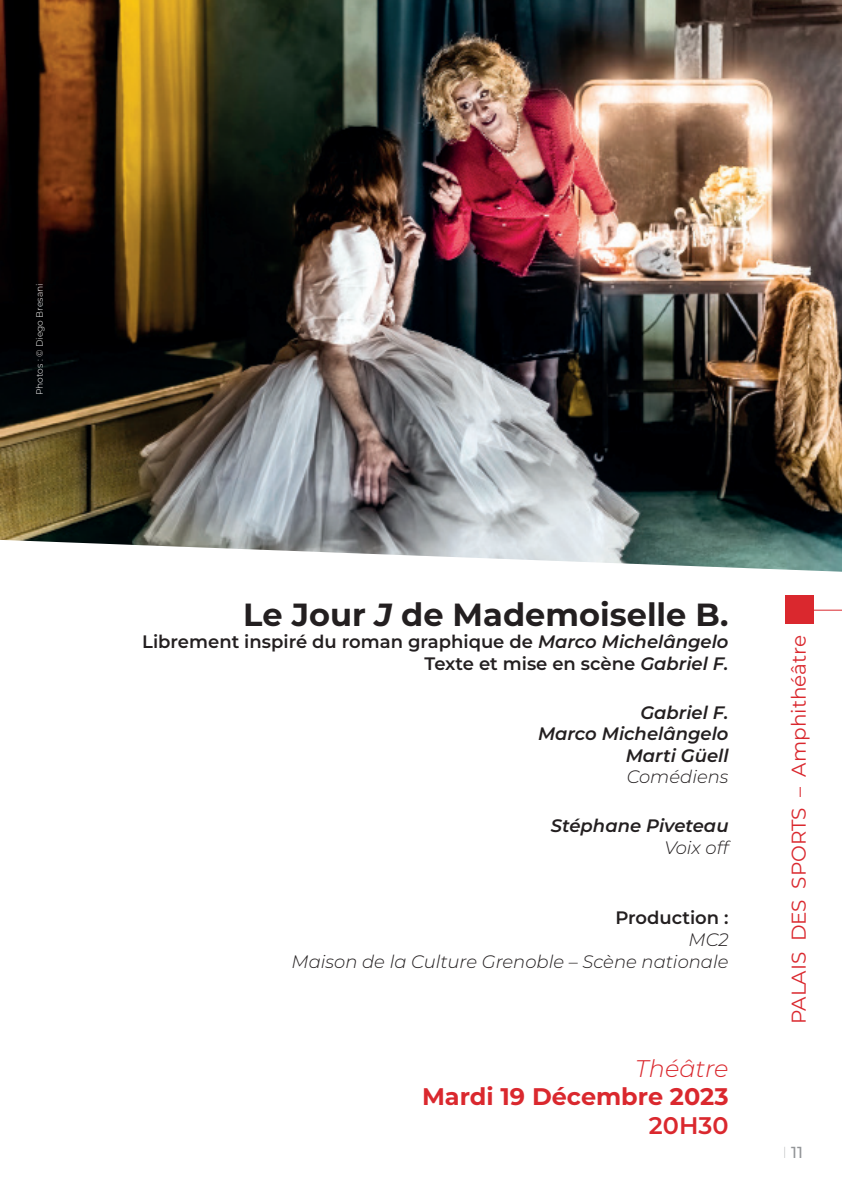
<style>
.page{position:relative;width:842px;height:1191px;background:#fff}
.page>*{position:absolute;margin:0;border:0;box-sizing:border-box;transform-origin:0 0}
.t1{font:700 32px "Montserrat";color:#231f20}
.t2{font:700 24px "Montserrat";color:#da282e}
.t3{font:italic 300 24px "Montserrat";color:#da282e}
.t4{font:600 24px "Montserrat";color:#da282e}
.t5{font:20px "Montserrat";color:#da282e}
.t6{font:600 18px "Montserrat";color:#231f20}
.t7{font:italic 300 18px "Montserrat";color:#231f20}
.t8{font:italic 600 18px "Montserrat";color:#231f20}
.t9{font:500 16px "Montserrat";color:#939598}
.t10{font:300 9.2px "Montserrat";color:#fff}
.s1{font-style:italic}
.s2{font-weight:100}
</style>
<div class="page">
<svg style="left:814px;top:609px;width:28px;height:1px"></svg>
<div style="left:785px;top:595px;width:29px;height:29px;background:#da282e"></div>
<img style="left:0;top:0;width:842px;height:572px">
<p class="t10" style="left:33px;top:395px;width:113px;rotate:-90deg">Photos : © Diego Bresani</p>
<p class="t1" style="left:243px;top:592px;width:487px">Le Jour <span class="s1">J</span> de Mademoiselle B.</p>
<p class="t6" style="left:142px;top:629px;width:588px">Librement inspiré du roman graphique de <span class="s1">Marco Michelângelo</span></p>
<p class="t6" style="left:424px;top:650px;width:306px">Texte et mise en scène <span class="s1">Gabriel F.</span></p>
<p class="t8" style="left:640px;top:699px;width:90px">Gabriel F.</p>
<p class="t8" style="left:538px;top:721px;width:192px">Marco Michelângelo</p>
<p class="t8" style="left:626px;top:742px;width:104px">Marti Güell</p>
<p class="t7" style="left:627px;top:765px;width:103px">Comédiens</p>
<p class="t8" style="left:551px;top:813px;width:179px">Stéphane Piveteau</p>
<p class="t7" style="left:664px;top:835px;width:66px">Voix off</p>
<p class="t6" style="left:615px;top:905px;width:115px">Production :</p>
<p class="t7" style="left:688px;top:927px;width:42px">MC2</p>
<p class="t7" style="left:292px;top:949px;width:438px">Maison de la Culture Grenoble – Scène nationale</p>
<p class="t3" style="left:635px;top:1051px;width:95px">Théâtre</p>
<p class="t2" style="left:422px;top:1079px;width:308px">Mardi 19 Décembre 2023</p>
<p class="t4" style="left:649px;top:1108px;width:81px">20H30</p>
<p class="t5" style="left:785px;top:1024px;width:390px;rotate:-90deg">PALAIS DES SPORTS – Amphithéâtre</p>
<p class="t9" style="left:782px;top:1141px;width:22px"><span class="s2">I</span> 11</p>
</div>
